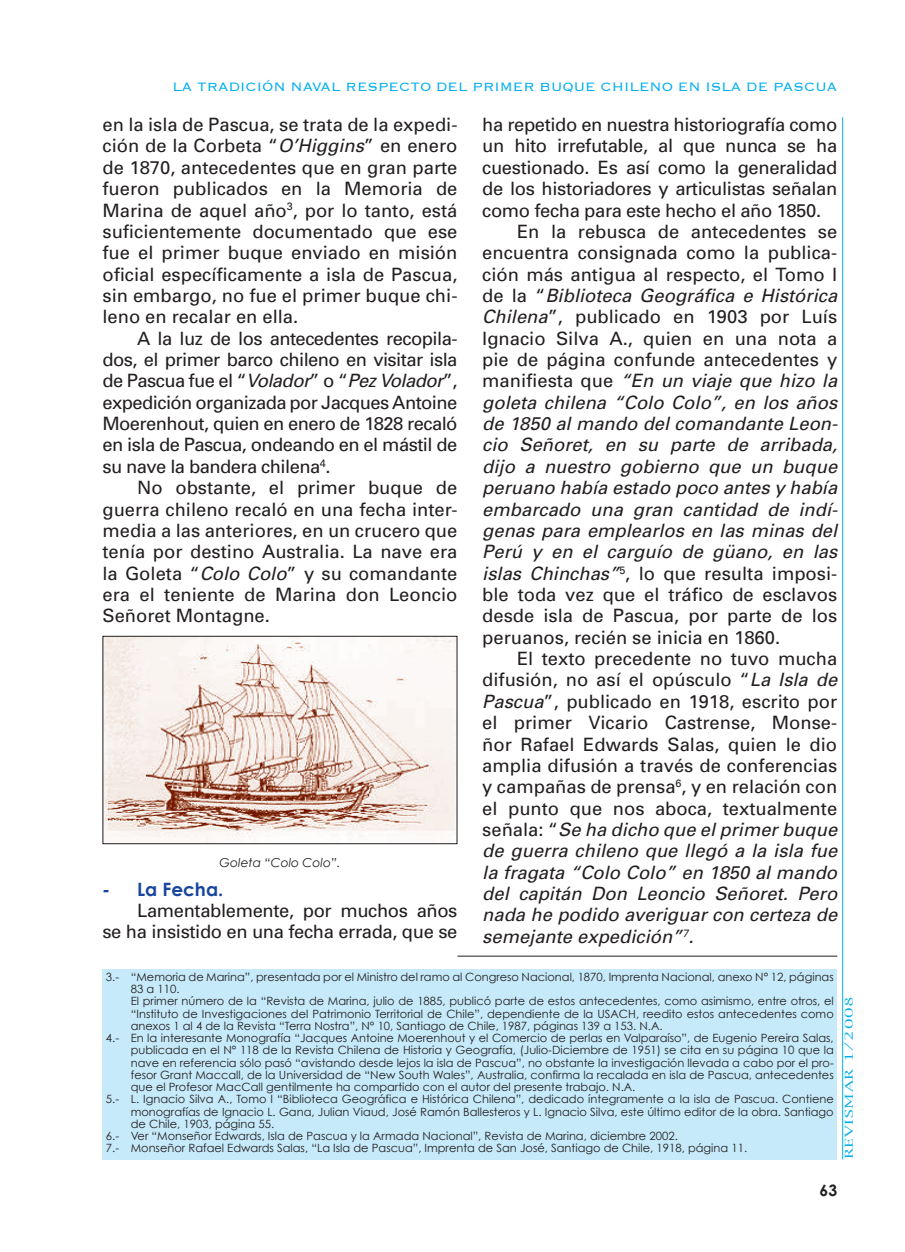
<style>
.page{position:relative;width:905px;height:1252px;background:#fff}
.page>*{position:absolute;margin:0;border:0;box-sizing:border-box;transform-origin:0 0}
.t1{font:18.38px/21.3px "Univers";color:#231f20;text-align:justify}
.t2{font:italic 18.38px "Univers";color:#231f20}
.t3{font:18.38px/21.3px "Univers";letter-spacing:-.02em;color:#231f20;text-align:right}
.t4{font:700 18.38px "Century Gothic";color:#18469d}
.t5{font:300 15.75px "Copperplate";color:#00aeef}
.t6{font:700 15.75px "Century Gothic";color:#231f20}
.t7{font:italic 12.25px "Century Gothic";color:#231f20}
.t8{font:11.38px "Century Gothic";color:#231f20}
.t9{font:10.5px "New York";letter-spacing:.05em;color:#00aeef;scale:1.5 1}
.s1{font-style:normal}
.s2{font-style:italic}
</style>
<div class="page">
<hr style="left:842px;top:117px;width:1px;height:1042px;background:#00aeef">
<hr style="left:457px;top:955px;width:380px;height:1px;background:#231f20">
<div style="left:102px;top:968px;width:735px;height:191px;background:#c6eafa"></div>
<img style="left:104px;top:638px;width:351px;height:204px">
<div style="left:102px;top:636px;width:355px;height:208px;border:1px solid #231f20"></div>
<p class="t5" style="left:172px;top:77px;width:666px">LA TRADICIÓN NAVAL RESPECTO DEL PRIMER BUQUE CHILENO EN ISLA DE PASCUA</p>
<p class="t3" style="left:482px;top:114px;width:356px">ha repetido en nuestra historiografía como</p>
<p class="t3" style="left:482px;top:135px;width:356px">un hito irrefutable, al que nunca se ha</p>
<p class="t3" style="left:482px;top:157px;width:356px">cuestionado. Es así como la generalidad</p>
<p class="t3" style="left:482px;top:178px;width:356px">de los historiadores y articulistas señalan</p>
<p class="t3" style="left:482px;top:199px;width:340px">como fecha para este hecho el año 1850.</p>
<p class="t1" style="left:517px;top:221px;width:321px">En la rebusca de antecedentes se</p>
<p class="t1" style="left:482px;top:242px;width:356px">encuentra consignada como la publica-</p>
<p class="t1" style="left:482px;top:264px;width:356px">ción más antigua al respecto, el Tomo I</p>
<p class="t2" style="left:482px;top:285px;width:356px"><span class="s1">de la “</span>Biblioteca Geográfica e Histórica</p>
<p class="t1" style="left:482px;top:306px;width:356px"><span class="s2">Chilena</span>”, publicado en 1903 por Luís</p>
<p class="t1" style="left:482px;top:328px;width:356px">Ignacio Silva A., quien en una nota a</p>
<p class="t1" style="left:482px;top:349px;width:356px">pie de página confunde antecedentes y</p>
<p class="t2" style="left:482px;top:370px;width:356px"><span class="s1">manifiesta que</span> “En un viaje que hizo la</p>
<p class="t2" style="left:482px;top:391px;width:356px">goleta chilena “Colo Colo”, en los años</p>
<p class="t2" style="left:482px;top:413px;width:355px">de 1850 al mando del comandante Leon-</p>
<p class="t2" style="left:482px;top:434px;width:356px">cio Señoret, en su parte de arribada,</p>
<p class="t2" style="left:482px;top:455px;width:356px">dijo a nuestro gobierno que un buque</p>
<p class="t2" style="left:482px;top:477px;width:356px">peruano había estado poco antes y había</p>
<p class="t2" style="left:482px;top:498px;width:355px">embarcado una gran cantidad de indí-</p>
<p class="t2" style="left:482px;top:519px;width:356px">genas para emplearlos en las minas del</p>
<p class="t2" style="left:482px;top:541px;width:356px">Perú y en el carguío de güano, en las</p>
<p class="t1" style="left:482px;top:562px;width:356px"><span class="s2">islas Chinchas”</span><sup>5</sup>, lo que resulta imposi-</p>
<p class="t1" style="left:482px;top:584px;width:356px">ble toda vez que el tráfico de esclavos</p>
<p class="t1" style="left:482px;top:605px;width:356px">desde isla de Pascua, por parte de los</p>
<p class="t1" style="left:482px;top:626px;width:299px">peruanos, recién se inicia en 1860.</p>
<p class="t1" style="left:517px;top:648px;width:321px">El texto precedente no tuvo mucha</p>
<p class="t1" style="left:482px;top:669px;width:356px">difusión, no así el opúsculo “<span class="s2">La Isla de</span></p>
<p class="t1" style="left:482px;top:691px;width:356px"><span class="s2">Pascua</span>”, publicado en 1918, escrito por</p>
<p class="t1" style="left:482px;top:712px;width:356px">el primer Vicario Castrense, Monse-</p>
<p class="t1" style="left:482px;top:733px;width:356px">ñor Rafael Edwards Salas, quien le dio</p>
<p class="t1" style="left:482px;top:755px;width:356px">amplia difusión a través de conferencias</p>
<p class="t1" style="left:482px;top:776px;width:356px">y campañas de prensa<sup>6</sup>, y en relación con</p>
<p class="t1" style="left:482px;top:797px;width:356px">el punto que nos aboca, textualmente</p>
<p class="t2" style="left:482px;top:818px;width:356px"><span class="s1">señala: “</span>Se ha dicho que el primer buque</p>
<p class="t2" style="left:482px;top:840px;width:356px">de guerra chileno que llegó a la isla fue</p>
<p class="t2" style="left:482px;top:861px;width:356px">la fragata “Colo Colo” en 1850 al mando</p>
<p class="t2" style="left:482px;top:882px;width:356px">del capitán Don Leoncio Señoret. Pero</p>
<p class="t2" style="left:482px;top:904px;width:356px">nada he podido averiguar con certeza de</p>
<p class="t2" style="left:482px;top:925px;width:213px">semejante expedición”<sup>7</sup>.</p>
<p class="t8" style="left:106px;top:969px;width:729px">3.- “Memoria de Marina”, presentada por el Ministro del ramo al Congreso Nacional, 1870, Imprenta Nacional, anexo N° 12, páginas</p>
<p class="t8" style="left:131px;top:982px;width:50px">83 a 110.</p>
<p class="t8" style="left:131px;top:994px;width:704px">El primer número de la “Revista de Marina, julio de 1885, publicó parte de estos antecedentes, como asimismo, entre otros, el</p>
<p class="t8" style="left:131px;top:1006px;width:704px">“Instituto de Investigaciones del Patrimonio Territorial de Chile”, dependiente de la USACH, reedito estos antecedentes como</p>
<p class="t8" style="left:131px;top:1018px;width:533px">anexos 1 al 4 de la Revista “Terra Nostra”, N° 10, Santiago de Chile, 1987, páginas 139 a 153. N.A.</p>
<p class="t8" style="left:106px;top:1031px;width:729px">4.- En la interesante Monografía “Jacques Antoine Moerenhout y el Comercio de perlas en Valparaíso”, de Eugenio Pereira Salas,</p>
<p class="t8" style="left:131px;top:1043px;width:704px">publicada en el N° 118 de la Revista Chilena de Historia y Geografía, (Julio-Diciembre de 1951) se cita en su página 10 que la</p>
<p class="t8" style="left:131px;top:1055px;width:704px">nave en referencia sólo pasó “avistando desde lejos la isla de Pascua”, no obstante la investigación llevada a cabo por el pro-</p>
<p class="t8" style="left:131px;top:1067px;width:704px">fesor Grant Maccall, de la Universidad de “New South Wales”, Australia, confirma la recalada en isla de Pascua, antecedentes</p>
<p class="t8" style="left:131px;top:1080px;width:506px">que el Profesor MacCall gentilmente ha compartido con el autor del presente trabajo. N.A.</p>
<p class="t8" style="left:106px;top:1092px;width:729px">5.- L. Ignacio Silva A., Tomo I “Biblioteca Geográfica e Histórica Chilena”, dedicado íntegramente a la isla de Pascua. Contiene</p>
<p class="t8" style="left:131px;top:1104px;width:704px">monografías de Ignacio L. Gana, Julian Viaud, José Ramón Ballesteros y L. Ignacio Silva, este último editor de la obra. Santiago</p>
<p class="t8" style="left:131px;top:1116px;width:145px">de Chile, 1903, página 55.</p>
<p class="t8" style="left:106px;top:1129px;width:573px">6.- Ver “Monseñor Edwards, Isla de Pascua y la Armada Nacional”, Revista de Marina, diciembre 2002.</p>
<p class="t8" style="left:106px;top:1141px;width:642px">7.- Monseñor Rafael Edwards Salas, “La Isla de Pascua”, Imprenta de San José, Santiago de Chile, 1918, página 11.</p>
<p class="t1" style="left:102px;top:114px;width:356px">en la isla de Pascua, se trata de la expedi&shy;ción de la Corbeta “<span class="s2">O’Higgins</span>” en enero de 1870, antecedentes que en gran parte fueron publicados en la Memoria de Marina de aquel año<sup>3</sup>, por lo tanto, está suficientemente documentado que ese fue el primer buque enviado en misión oficial específicamente a isla de Pascua, sin embargo, no fue el primer buque chi&shy;leno en recalar en ella.</p>
<p class="t1" style="left:102px;top:328px;width:356px;text-indent:35px">A la luz de los antecedentes recopila&shy;dos, el primer barco chileno en visitar isla de Pascua fue el “<span class="s2">Volador</span>” o “<span class="s2">Pez Volador</span>”, expedición organizada por Jacques Antoine Moerenhout, quien en enero de 1828 recaló en isla de Pascua, ondeando en el mástil de su nave la bandera chilena<sup>4</sup>.</p>
<p class="t1" style="left:102px;top:477px;width:356px;text-indent:35px">No obstante, el primer buque de guerra chileno recaló en una fecha inter&shy;media a las anteriores, en un crucero que tenía por destino Australia. La nave era la Goleta “<span class="s2">Colo Colo</span>” y su comandante era el teniente de Marina don Leoncio Señoret Montagne.</p>
<p class="t7" style="left:219px;top:854px;width:122px">Goleta “Colo Colo”.</p>
<p class="t4" style="left:102px;top:877px;width:122px"><span class="s2">-</span> La Fecha.</p>
<p class="t3" style="left:102px;top:900px;width:356px">Lamentablemente, por muchos años<br>se ha insistido en una fecha errada, que se</p>
<p class="t9" style="left:841px;top:1159px;width:110px;rotate:-90deg">REVISMAR 1/2008</p>
<p class="t6" style="left:819px;top:1180px;width:19px">63</p>
</div>
